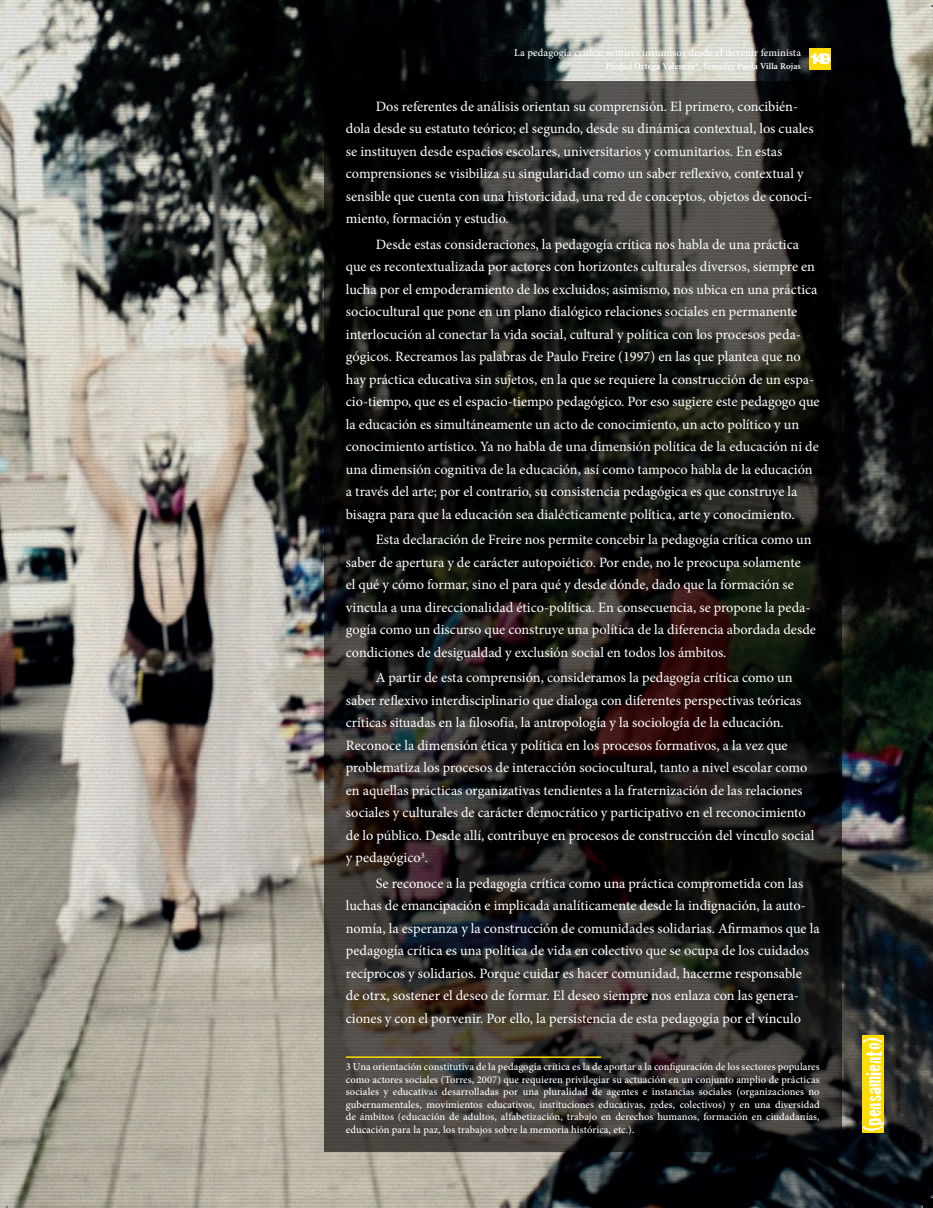
<style>
.page{position:relative;width:933px;height:1208px;background:#fff}
.page>*{position:absolute;margin:0;border:0;box-sizing:border-box;transform-origin:0 0}
.t1{font:22.5px "Cracked";color:#fff}
.t2{font:900 15px "Helvetica";color:#fff}
.t3{font:14.25px/22.5px "Minion Pro";color:#fff}
.t4{font:500 10.5px/12.6px "Minion Pro";letter-spacing:.005em;color:#fff;text-align:justify}
.t5{font:600 9px "Minion Pro";color:#fff}
</style>
<div class="page">
<img style="left:0;top:0;width:932px;height:1208px">
<svg style="left:324px;top:82px;width:517px;height:1070px;background:#1d1b19"></svg>
<div style="left:862px;top:1035px;width:21px;height:98px;background:#ffdc01"></div>
<div style="left:809px;top:48px;width:21px;height:21px;background:#ffdc01"></div>
<hr style="left:346px;top:1056px;width:255px;height:2px;background:#ffdc01">
<svg style="left:0;top:0;width:8px;height:7px"></svg>
<svg style="left:456px;top:1207px;width:16px;height:1px"></svg>
<svg style="left:932px;top:593px;width:1px;height:17px"></svg>
<p class="t4" style="left:514px;top:47px;width:288px">La pedagogía crítica: sentires insumisos desde el devenir feminista</p>
<p class="t5" style="left:605px;top:60px;width:197px">Piedad Ortega Valencia*, Yennifer Paola Villa Rojas</p>
<p class="t2" style="left:809px;top:49px;width:23px">149</p>
<p class="t3" style="left:346px;top:95px;width:469px;text-indent:30px">Dos referentes de análisis orientan su comprensión. El primero, concibién&shy;dola desde su estatuto teórico; el segundo, desde su dinámica contextual, los cuales se instituyen desde espacios escolares, universitarios y comunitarios. En estas comprensiones se visibiliza su singularidad como un saber reflexivo, contextual y sensible que cuenta con una historicidad, una red de conceptos, objetos de conoci&shy;miento, formación y estudio.</p>
<p class="t3" style="left:346px;top:233px;width:475px;text-indent:30px">Desde estas consideraciones, la pedagogía crítica nos habla de una práctica que es recontextualizada por actores con horizontes culturales diversos, siempre en lucha por el empoderamiento de los excluidos; asimismo, nos ubica en una práctica sociocultural que pone en un plano dialógico relaciones sociales en permanente interlocución al conectar la vida social, cultural y política con los procesos peda&shy;gógicos. Recreamos las palabras de Paulo Freire (1997) en las que plantea que no hay práctica educativa sin sujetos, en la que se requiere la construcción de un espa&shy;cio-tiempo, que es el espacio-tiempo pedagógico. Por eso sugiere este pedagogo que la educación es simultáneamente un acto de conocimiento, un acto político y un conocimiento artístico. Ya no habla de una dimensión política de la educación ni de una dimensión cognitiva de la educación, así como tampoco habla de la educación a través del arte; por el contrario, su consistencia pedagógica es que construye la bisagra para que la educación sea dialécticamente política, arte y conocimiento.</p>
<p class="t3" style="left:346px;top:528px;width:471px;text-indent:30px">Esta declaración de Freire nos permite concebir la pedagogía crítica como un saber de apertura y de carácter autopoiético. Por ende, no le preocupa solamente<br>el qué y cómo formar, sino el para qué y desde dónde, dado que la formación se vincula a una direccionalidad ético-política. En consecuencia, se propone la peda&shy;gogía como un discurso que construye una política de la diferencia abordada desde condiciones de desigualdad y exclusión social en todos los ámbitos.</p>
<p class="t3" style="left:346px;top:666px;width:470px;text-indent:30px">A partir de esta comprensión, consideramos la pedagogía crítica como un saber reflexivo interdisciplinario que dialoga con diferentes perspectivas teóricas críticas situadas en la filosofía, la antropología y la sociología de la educación.<br>Reconoce la dimensión ética y política en los procesos formativos, a la vez que problematiza los procesos de interacción sociocultural, tanto a nivel escolar como en aquellas prácticas organizativas tendientes a la fraternización de las relaciones sociales y culturales de carácter democrático y participativo en el reconocimiento de lo público. Desde allí, contribuye en procesos de construcción del vínculo social y pedagógico<sup>3</sup>.</p>
<p class="t3" style="left:346px;top:872px;width:475px;text-indent:30px">Se reconoce a la pedagogía crítica como una práctica comprometida con las luchas de emancipación e implicada analíticamente desde la indignación, la auto&shy;nomía, la esperanza y la construcción de comunidades solidarias. Afirmamos que la pedagogía crítica es una política de vida en colectivo que se ocupa de los cuidados recíprocos y solidarios. Porque cuidar es hacer comunidad, hacerme responsable<br>de otrx, sostener el deseo de formar. El deseo siempre nos enlaza con las genera&shy;ciones y con el porvenir. Por ello, la persistencia de esta pedagogía por el vínculo</p>
<p class="t4" style="left:346px;top:1060px;width:475px">3 Una orientación constitutiva de la pedagogía crítica es la de aportar a la configuración de los sectores populares como actores sociales (Torres, 2007) que requieren privilegiar su actuación en un conjunto amplio de prácticas sociales y educativas desarrolladas por una pluralidad de agentes e instancias sociales (organizaciones no gubernamentales, movimientos educativos, instituciones educativas, redes, colectivos) y en una diversidad de ámbitos (educación de adultos, alfabetización, trabajo en derechos humanos, formación en ciudadanías, educación para la paz, los trabajos sobre la memoria histórica, etc.).</p>
<h1 class="t1" style="left:855px;top:1131px;width:95px;rotate:-90deg">(pensamiento)</h1>
</div>
